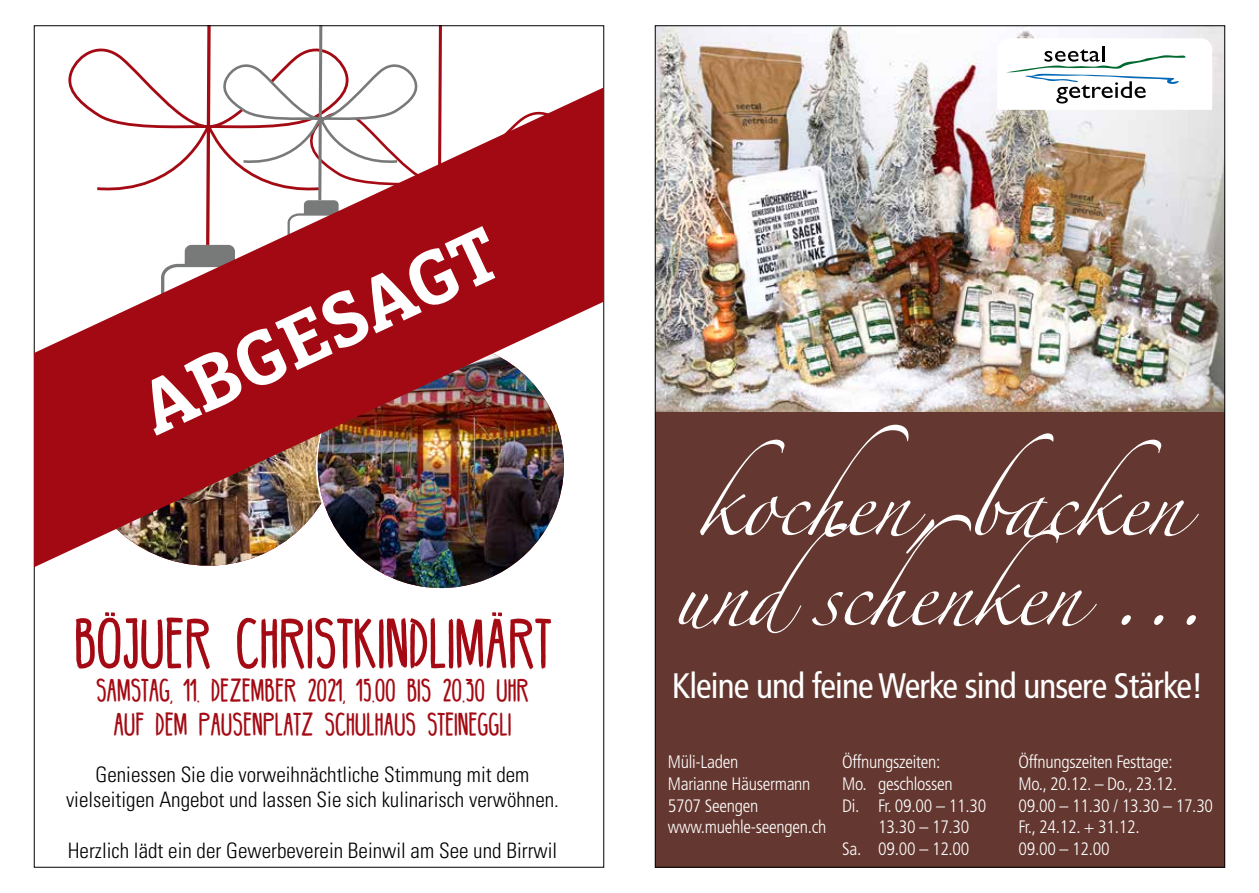
<style>
.page{position:relative;width:1259px;height:893px;background:#fff}
.page>*{position:absolute;margin:0;border:0;box-sizing:border-box;transform-origin:0 0}
.t1{font:700 75px "Marselis Slab Pro";color:#fff}
.t2{font:59.7px/90px "Zapfino Extra LTX Pro";letter-spacing:-.025em;color:#fff;text-align:center}
.t3{font:51.15px "BELLABOO";color:#a30a13}
.t4{font:51.15px/61.3px "BELLABOO";color:#fff;text-align:center}
.t5{font:condensed 35.4px "Frutiger LT Std";letter-spacing:-.025em;color:#fff}
.t6{font:23.4px/34px "BELLABOO";color:#a30a13;text-align:center}
.t7{font:300 condensed 21.3px/25.5px "Univers LT Std";color:#000;text-align:center}
.t8{font:300 condensed 18px/21.6px "Frutiger LT Std";letter-spacing:-.015em;color:#fff}
</style>
<div class="page">
<img style="left:372px;top:567px;width:138px;height:21px">
<svg style="left:68px;top:28px;width:374px;height:59px"></svg>
<img style="left:657px;top:28px;width:566px;height:384px">
<div style="left:655px;top:412px;width:570px;height:455px;background:#643830"></div>
<svg style="left:997px;top:38px;width:215px;height:72px"></svg>
<img style="left:34px;top:87px;width:570px;height:480px">
<h1 class="t1" style="left:125px;top:370px;width:388px;rotate:-25deg">ABGESAGT</h1>
<h3 class="t4" style="left:264px;top:262px;width:108px">21<br>JAHRE</h3>
<h3 class="t3" style="left:74px;top:610px;width:479px">BÖJUER CHRISTKINDLIMÄRT</h3>
<p class="t6" style="left:96px;top:672px;width:434px">SAMSTAG, 11. DEZEMBER 2021, 15.00 BIS 20.30 UHR<br>AUF DEM PAUSENPLATZ SCHULHAUS STEINEGGLI</p>
<p class="t7" style="left:66px;top:761px;width:494px">Geniessen Sie die vorweihnächtliche Stimmung mit dem vielseitigen Angebot und lassen Sie sich kulinarisch verwöhnen.</p>
<p class="t7" style="left:68px;top:838px;width:491px">Herzlich lädt ein der Gewerbeverein Beinwil am See und Birrwil</p>
<h2 class="t2" style="left:673px;top:469px;width:536px">kochen, backen undschenken ...</h2>
<h3 class="t5" style="left:672px;top:665px;width:533px">Kleine und feine Werke sind unsere Stärke!</h3>
<p class="t8" style="left:668px;top:751px;width:160px">Müli-Laden<br>Marianne Häusermann<br>5707 Seengen www.muehle-seengen.ch</p>
<p class="t8" style="left:842px;top:751px;width:100px">Öffnungszeiten:</p>
<p class="t8" style="left:842px;top:773px;width:112px">Mo. geschlossen</p>
<p class="t8" style="left:842px;top:795px;width:146px">Di. Fr. 09.00 – 11.30</p>
<p class="t8" style="left:878px;top:816px;width:93px">13.30 – 17.30</p>
<p class="t8" style="left:842px;top:838px;width:129px">Sa. 09.00 – 12.00</p>
<p class="t8" style="left:1018px;top:751px;width:196px">Öffnungszeiten Festtage:<br>Mo., 20.12. – Do., 23.12.<br>09.00 – 11.30 / 13.30 – 17.30<br>Fr., 24.12. + 31.12.<br>09.00 – 12.00</p>
</div>
